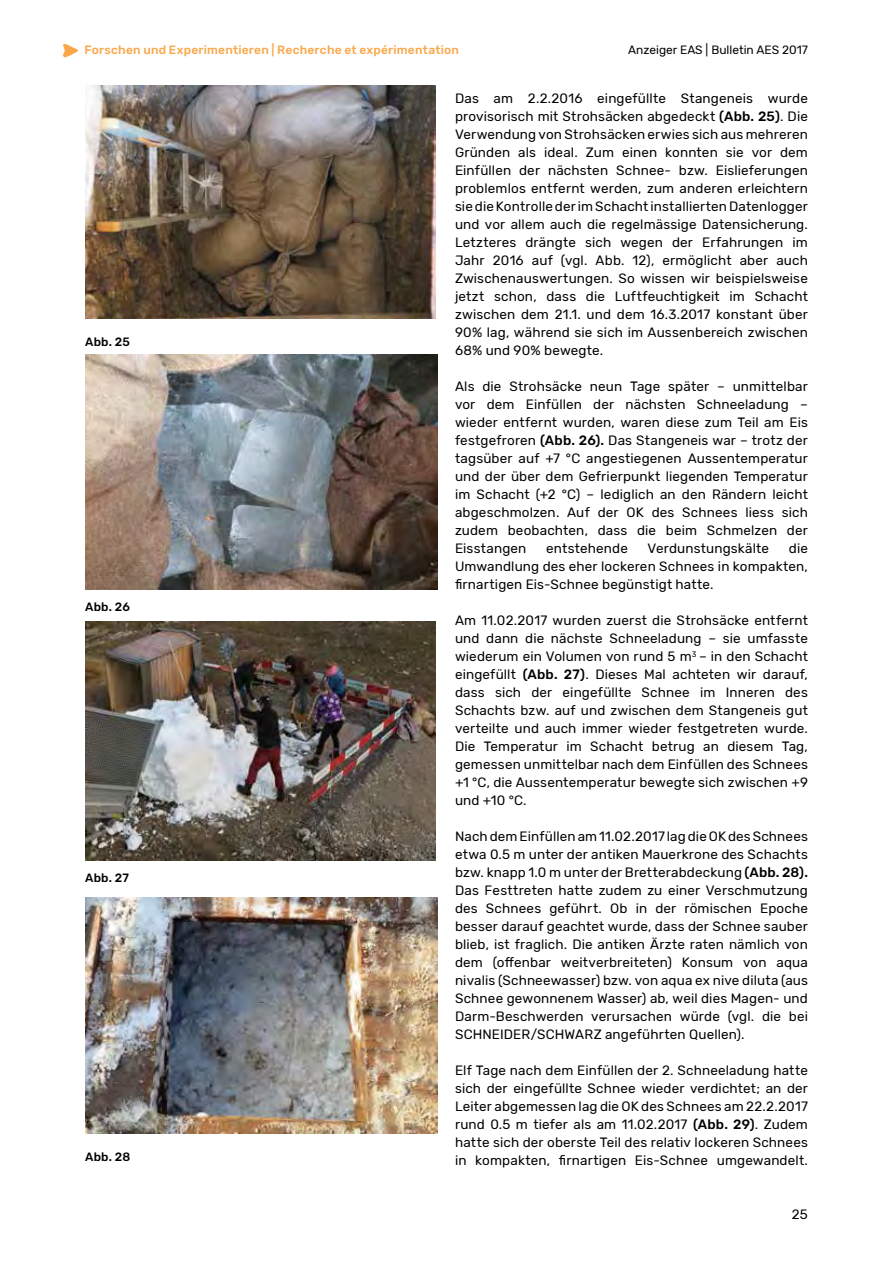
<style>
.page{position:relative;width:893px;height:1263px;background:#fff}
.page>*{position:absolute;margin:0;border:0;box-sizing:border-box;transform-origin:0 0}
.t1{font:13.5px/18px "Rubik";letter-spacing:.01em;color:#000;text-align:justify}
.t2{font:500 12px "Rubik";letter-spacing:.015em;color:#faa74a}
.t3{font:12px "Rubik";color:#000}
.t4{font:500 12px "Rubik";letter-spacing:.02em;color:#000}
.s1{font-weight:500}
</style>
<div class="page">
<svg style="left:63px;top:44px;width:15px;height:13px"></svg>
<img style="left:85px;top:85px;width:350px;height:234px">
<img style="left:85px;top:354px;width:353px;height:236px">
<img style="left:85px;top:621px;width:350px;height:239px">
<img style="left:85px;top:897px;width:353px;height:236px">
<p class="t2" style="left:84px;top:43px;width:376px">Forschen und Experimentieren | Recherche et expérimentation</p>
<p class="t3" style="left:628px;top:43px;width:181px">Anzeiger EAS | Bulletin AES 2017</p>
<p class="t1" style="left:455px;top:90px;width:354px">Das am 2.2.2016 eingefüllte Stangeneis wurde provisorisch mit Strohsäcken abgedeckt <span class="s1">(Abb. 25)</span>. Die Verwendung von Strohsäcken erwies sich aus mehreren Gründen als ideal. Zum einen konnten sie vor dem Einfüllen der nächsten Schnee- bzw. Eislieferungen problemlos entfernt werden, zum anderen erleichtern sie die Kontrolle der im Schacht installierten Datenlogger und vor allem auch die regelmässige Datensicherung.<br>Letzteres drängte sich wegen der Erfahrungen im Jahr 2016 auf (vgl. Abb. 12), ermöglicht aber auch Zwischenauswertungen. So wissen wir beispielsweise jetzt schon, dass die Luftfeuchtigkeit im Schacht zwischen dem 21.1. und dem 16.3.2017 konstant über 90% lag, während sie sich im Aussenbereich zwischen 68% und 90% bewegte.</p>
<p class="t1" style="left:455px;top:378px;width:354px">Als die Strohsäcke neun Tage später – unmittelbar vor dem Einfüllen der nächsten Schneeladung – wieder entfernt wurden, waren diese zum Teil am Eis festgefroren <span class="s1">(Abb. 26).</span> Das Stangeneis war – trotz der tagsüber auf +7 °C angestiegenen Aussentemperatur und der über dem Gefrierpunkt liegenden Temperatur im Schacht (+2 °C) – lediglich an den Rändern leicht abgeschmolzen. Auf der OK des Schnees liess sich zudem beobachten, dass die beim Schmelzen der Eisstangen</p>
<p class="t4" style="left:85px;top:335px;width:46px">Abb. 25</p>
<p class="t1" style="left:546px;top:540px;width:83px">entstehende</p>
<p class="t1" style="left:648px;top:540px;width:123px">Verdunstungskälte</p>
<p class="t1" style="left:455px;top:540px;width:354px;text-indent:334px">die Umwandlung des eher lockeren Schnees in kompakten, firnartigen Eis-Schnee begünstigt hatte.</p>
<p class="t1" style="left:455px;top:612px;width:354px">Am 11.02.2017 wurden zuerst die Strohsäcke entfernt und dann die nächste Schneeladung – sie umfasste wiederum ein Volumen von rund 5 m<sup>3</sup> – in den Schacht eingefüllt <span class="s1">(Abb. 27)</span>. Dieses Mal achteten wir darauf, dass sich der eingefüllte Schnee im Inneren des Schachts bzw. auf und zwischen dem Stangeneis gut verteilte und auch immer wieder festgetreten wurde.<br>Die Temperatur im Schacht betrug an diesem Tag, gemessen unmittelbar nach dem Einfüllen des Schnees +1 °C, die Aussentemperatur bewegte sich zwischen +9 und +10 °C.</p>
<p class="t1" style="left:455px;top:828px;width:354px">Nach dem Einfüllen am 11.02.2017 lag die OK des Schnees etwa 0.5 m unter der antiken Mauerkrone des Schachts bzw. knapp 1.0 m unter der Bretterabdeckung <span class="s1">(Abb. 28).<br></span>Das Festtreten hatte zudem zu einer Verschmutzung des Schnees geführt. Ob in der römischen Epoche besser darauf geachtet wurde, dass der Schnee sauber blieb, ist fraglich. Die antiken Ärzte raten nämlich von dem (offenbar weitverbreiteten) Konsum von aqua nivalis (Schneewasser) bzw. von aqua ex nive diluta (aus Schnee gewonnenem Wasser) ab, weil dies Magen- und Darm-Beschwerden verursachen würde (vgl. die bei SCHNEIDER/SCHWARZ angeführten Quellen).</p>
<p class="t1" style="left:455px;top:1062px;width:354px">Elf Tage nach dem Einfüllen der 2. Schneeladung hatte sich der eingefüllte Schnee wieder verdichtet; an der Leiter abgemessen lag die OK des Schnees am 22.2.2017 rund 0.5 m tiefer als am 11.02.2017 <span class="s1">(Abb. 29)</span>. Zudem hatte sich der oberste Teil des relativ lockeren Schnees in kompakten, firnartigen Eis-Schnee umgewandelt.</p>
<p class="t4" style="left:85px;top:600px;width:46px">Abb. 26</p>
<p class="t4" style="left:85px;top:871px;width:45px">Abb. 27</p>
<p class="t4" style="left:85px;top:1150px;width:47px">Abb. 28</p>
<p class="t1" style="left:792px;top:1206px;width:18px">25</p>
</div>
